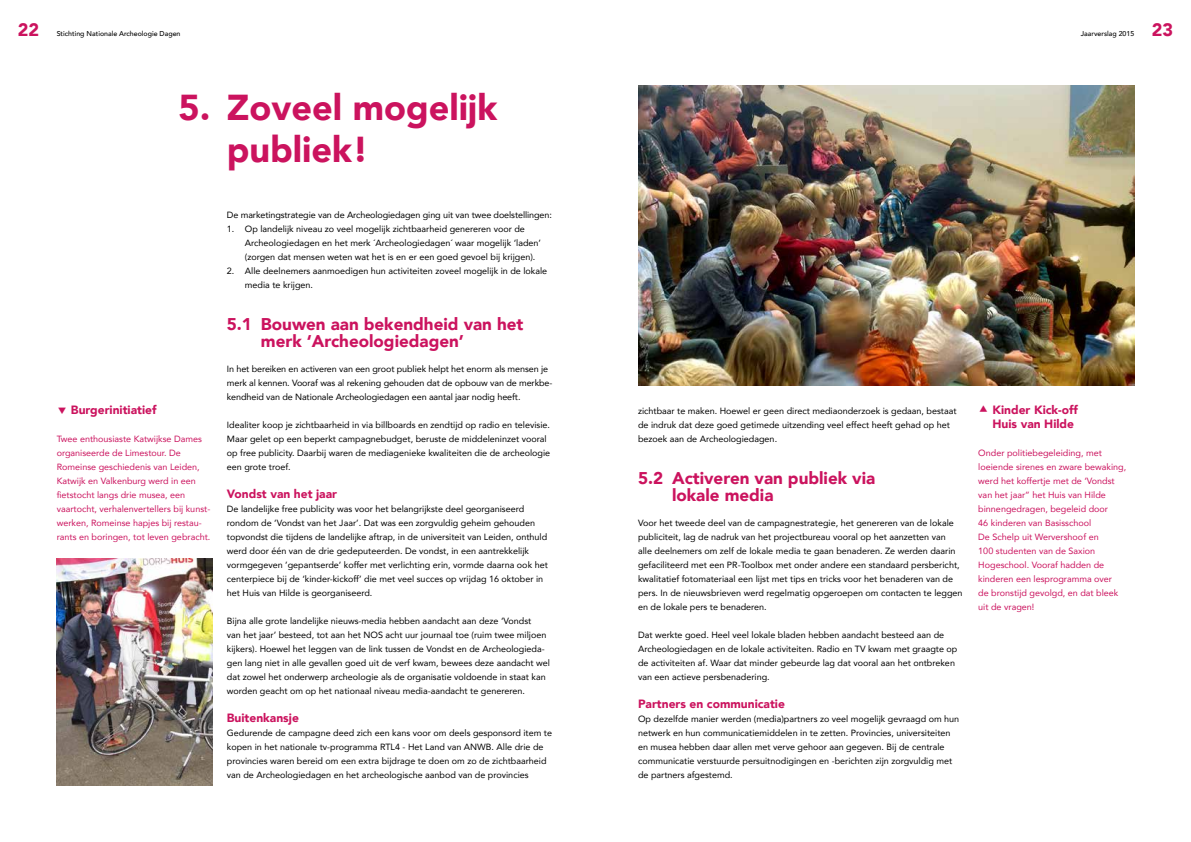
<style>
.page{position:relative;width:1191px;height:842px;background:#fff}
.page>*{position:absolute;margin:0;border:0;box-sizing:border-box;transform-origin:0 0}
.t1{font:900 36px/42px "Avenir";color:#cb135e}
.t2{font:900 18px "Avenir";color:#cb135e}
.t3{font:900 17px/17px "Avenir";color:#cb135e}
.t4{font:900 12px/14px "Avenir";color:#cb135e}
.t5{font:9px/14px "Avenir";color:#000}
.t6{font:9px/14px "Avenir";color:#cb135e}
.t7{font:500 7px "Avenir";color:#000}
</style>
<div class="page">
<img style="left:638px;top:85px;width:496px;height:301px">
<img style="left:57px;top:558px;width:156px;height:227px">
<h2 class="t2" style="left:18px;top:14px;width:23px">22</h2>
<p class="t7" style="left:57px;top:28px;width:125px">Stichting Nationale Archeologie Dagen</p>
<p class="t7" style="left:1080px;top:28px;width:55px">Jaarverslag 2015</p>
<h2 class="t2" style="left:1152px;top:14px;width:23px">23</h2>
<h1 class="t1" style="left:227px;top:86px;width:272px;text-indent:-48px">5. Zoveel mogelijk publiek!</h1>
<h3 class="t4" style="left:71px;top:403px;width:87px">Burgerinitiatief</h3>
<p class="t6" style="left:57px;top:432px;width:155px">Twee enthousiaste Katwijkse Dames organiseerde de Limestour. De Romeinse geschiedenis van Leiden, Katwijk en Valkenburg werd in een fietstocht langs drie musea, een vaartocht, verhalenvertellers bij kunst&shy;werken, Romeinse hapjes bij restau&shy;rants en boringen, tot leven gebracht.</p>
<p class="t5" style="left:227px;top:208px;width:326px">De marketingstrategie van de Archeologiedagen ging uit van twee doelstellingen:</p>
<p class="t5" style="left:245px;top:222px;width:298px;text-indent:-18px">1. Op landelijk niveau zo veel mogelijk zichtbaarheid genereren voor de<br>Archeologiedagen en het merk ´Archeologiedagen´ waar mogelijk ‘laden’ (zorgen dat mensen weten wat het is en er een goed gevoel bij krijgen).</p>
<p class="t5" style="left:245px;top:264px;width:304px;text-indent:-18px">2. Alle deelnemers aanmoedigen hun activiteiten zoveel mogelijk in de lokale media te krijgen.</p>
<h3 class="t3" style="left:261px;top:315px;width:264px;text-indent:-34px">5.1 Bouwen aan bekendheid van het merk ‘Archeologiedagen’</h3>
<p class="t5" style="left:227px;top:362px;width:327px">In het bereiken en activeren van een groot publiek helpt het enorm als mensen je merk al kennen. Vooraf was al rekening gehouden dat de opbouw van de merkbe&shy;kendheid van de Nationale Archeologiedagen een aantal jaar nodig heeft.</p>
<p class="t5" style="left:227px;top:418px;width:325px">Idealiter koop je zichtbaarheid in via billboards en zendtijd op radio en televisie.<br>Maar gelet op een beperkt campagnebudget, beruste de middeleninzet vooral op free publicity. Daarbij waren de mediagenieke kwaliteiten die de archeologie een grote troef.</p>
<h3 class="t4" style="left:227px;top:487px;width:112px">Vondst van het jaar</h3>
<p class="t5" style="left:227px;top:502px;width:322px">De landelijke free publicity was voor het belangrijkste deel georganiseerd rondom de ‘Vondst van het Jaar’. Dat was een zorgvuldig geheim gehouden topvondst die tijdens de landelijke aftrap, in de universiteit van Leiden, onthuld werd door één van de drie gedeputeerden. De vondst, in een aantrekkelijk vormgegeven ’gepantserde’ koffer met verlichting erin, vormde daarna ook het centerpiece bij de ‘kinder-kickoff’ die met veel succes op vrijdag 16 oktober in het Huis van Hilde is georganiseerd.</p>
<p class="t5" style="left:227px;top:614px;width:325px">Bijna alle grote landelijke nieuws-media hebben aandacht aan deze ‘Vondst<br>van het jaar’ besteed, tot aan het NOS acht uur journaal toe (ruim twee miljoen kijkers). Hoewel het leggen van de link tussen de Vondst en de Archeologieda&shy;gen lang niet in alle gevallen goed uit de verf kwam, bewees deze aandacht wel dat zowel het onderwerp archeologie als de organisatie voldoende in staat kan worden geacht om op het nationaal niveau media-aandacht te genereren.</p>
<h3 class="t4" style="left:227px;top:711px;width:74px">Buitenkansje</h3>
<p class="t5" style="left:227px;top:726px;width:327px">Gedurende de campagne deed zich een kans voor om deels gesponsord item te kopen in het nationale tv-programma RTL4 - Het Land van ANWB. Alle drie de provincies waren bereid om een extra bijdrage te doen om zo de zichtbaarheid van de Archeologiedagen en het archeologische aanbod van de provincies</p>
<p class="t5" style="left:638px;top:404px;width:320px">zichtbaar te maken. Hoewel er geen direct mediaonderzoek is gedaan, bestaat de indruk dat deze goed getimede uitzending veel effect heeft gehad op het bezoek aan de Archeologiedagen.</p>
<h3 class="t3" style="left:672px;top:469px;width:205px;text-indent:-34px">5.2 Activeren van publiek via lokale media</h3>
<p class="t5" style="left:638px;top:516px;width:326px">Voor het tweede deel van de campagnestrategie, het genereren van de lokale publiciteit, lag de nadruk van het projectbureau vooral op het aanzetten van<br>alle deelnemers om zelf de lokale media te gaan benaderen. Ze werden daarin gefaciliteerd met een PR-Toolbox met onder andere een standaard persbericht, kwalitatief fotomateriaal een lijst met tips en tricks voor het benaderen van de pers. In de nieuwsbrieven werd regelmatig opgeroepen om contacten te leggen en de lokale pers te benaderen.</p>
<p class="t5" style="left:638px;top:628px;width:321px">Dat werkte goed. Heel veel lokale bladen hebben aandacht besteed aan de Archeologiedagen en de lokale activiteiten. Radio en TV kwam met graagte op de activiteiten af. Waar dat minder gebeurde lag dat vooral aan het ontbreken van een actieve persbenadering.</p>
<h3 class="t4" style="left:638px;top:697px;width:148px">Partners en communicatie</h3>
<p class="t5" style="left:638px;top:712px;width:323px">Op dezelfde manier werden (media)partners zo veel mogelijk gevraagd om hun netwerk en hun communicatiemiddelen in te zetten. Provincies, universiteiten en musea hebben daar allen met verve gehoor aan gegeven. Bij de centrale communicatie verstuurde persuitnodigingen en -berichten zijn zorgvuldig met de partners afgestemd.</p>
<h3 class="t4" style="left:992px;top:403px;width:87px">Kinder Kick-off<br>Huis van Hilde</h3>
<p class="t6" style="left:978px;top:446px;width:149px">Onder politiebegeleiding, met loeiende sirenes en zware bewaking, werd het koffertje met de ‘Vondst van het jaar” het Huis van Hilde binnengedragen, begeleid door<br>46 kinderen van Basisschool<br>De Schelp uit Wervershoof en<br>100 studenten van de Saxion<br>Hogeschool. Vooraf hadden de kinderen een lesprogramma over<br>de bronstijd gevolgd, en dat bleek uit de vragen!</p>
</div>
